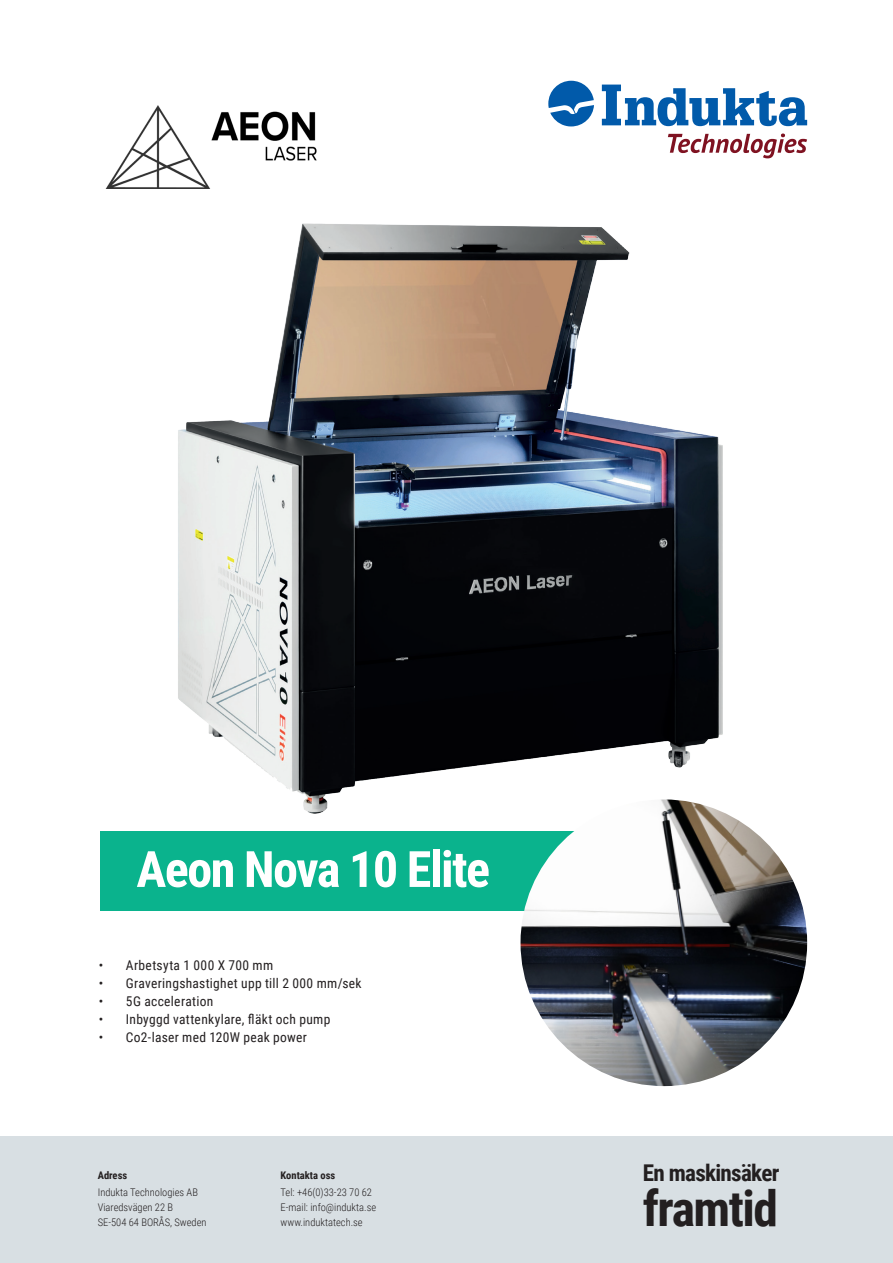
<style>
.page{position:relative;width:893px;height:1263px;background:#fff}
.page>*{position:absolute;margin:0;border:0;box-sizing:border-box;transform-origin:0 0}
.t1{font:700 50.1px "Roboto Condensed";letter-spacing:-.03em;color:#fff}
.t2{font:700 49.5px "Roboto Condensed";letter-spacing:-.03em;color:#231f20}
.t3{font:700 23.1px "Roboto Condensed";letter-spacing:-.03em;color:#231f20}
.t4{font:13.5px "Roboto Condensed";letter-spacing:.025em;color:#231f20}
.t5{font:300 10.5px "Roboto Condensed";color:#231f20}
.t6{font:700 10.5px "Roboto Condensed";color:#231f20}
</style>
<div class="page">
<div style="left:0;top:1137px;width:893px;height:126px;background:#d8dfe3"></div>
<svg style="left:602px;top:85px;width:205px;height:41px"></svg>
<svg style="left:548px;top:81px;width:46px;height:45px"></svg>
<svg style="left:668px;top:134px;width:139px;height:24px"></svg>
<img style="left:106px;top:105px;width:211px;height:83px">
<div style="left:100px;top:831px;width:487px;height:80px;background:#0ab38d"></div>
<img style="left:178px;top:224px;width:544px;height:590px">
<img style="left:520px;top:799px;width:287px;height:287px;border-radius:143px">
<p class="t1" style="left:136px;top:834px;width:355px">Aeon Nova 10 Elite</p>
<p class="t4" style="left:99px;top:955px;width:176px">• Arbetsyta 1 000 X 700 mm</p>
<p class="t4" style="left:99px;top:973px;width:264px">• Graveringshastighet upp till 2 000 mm/sek</p>
<p class="t4" style="left:99px;top:991px;width:116px">• 5G acceleration</p>
<p class="t4" style="left:99px;top:1009px;width:233px">• Inbyggd vattenkylare, fläkt och pump</p>
<p class="t4" style="left:99px;top:1027px;width:210px">• Co2-laser med 120W peak power</p>
<p class="t6" style="left:98px;top:1168px;width:31px">Adress</p>
<p class="t5" style="left:98px;top:1184px;width:102px">Indukta Technologies AB</p>
<p class="t5" style="left:98px;top:1199px;width:77px">Viaredsvägen 22 B</p>
<p class="t5" style="left:98px;top:1214px;width:110px">SE-504 64 BORÅS, Sweden</p>
<p class="t6" style="left:281px;top:1168px;width:56px">Kontakta oss</p>
<p class="t5" style="left:281px;top:1184px;width:93px">Tel: +46(0)33-23 70 62</p>
<p class="t5" style="left:281px;top:1199px;width:97px">E-mail: info@indukta.se</p>
<p class="t5" style="left:281px;top:1214px;width:84px">www.induktatech.se</p>
<p class="t3" style="left:643px;top:1157px;width:138px">En maskinsäker</p>
<p class="t2" style="left:643px;top:1173px;width:137px">framtid</p>
</div>
